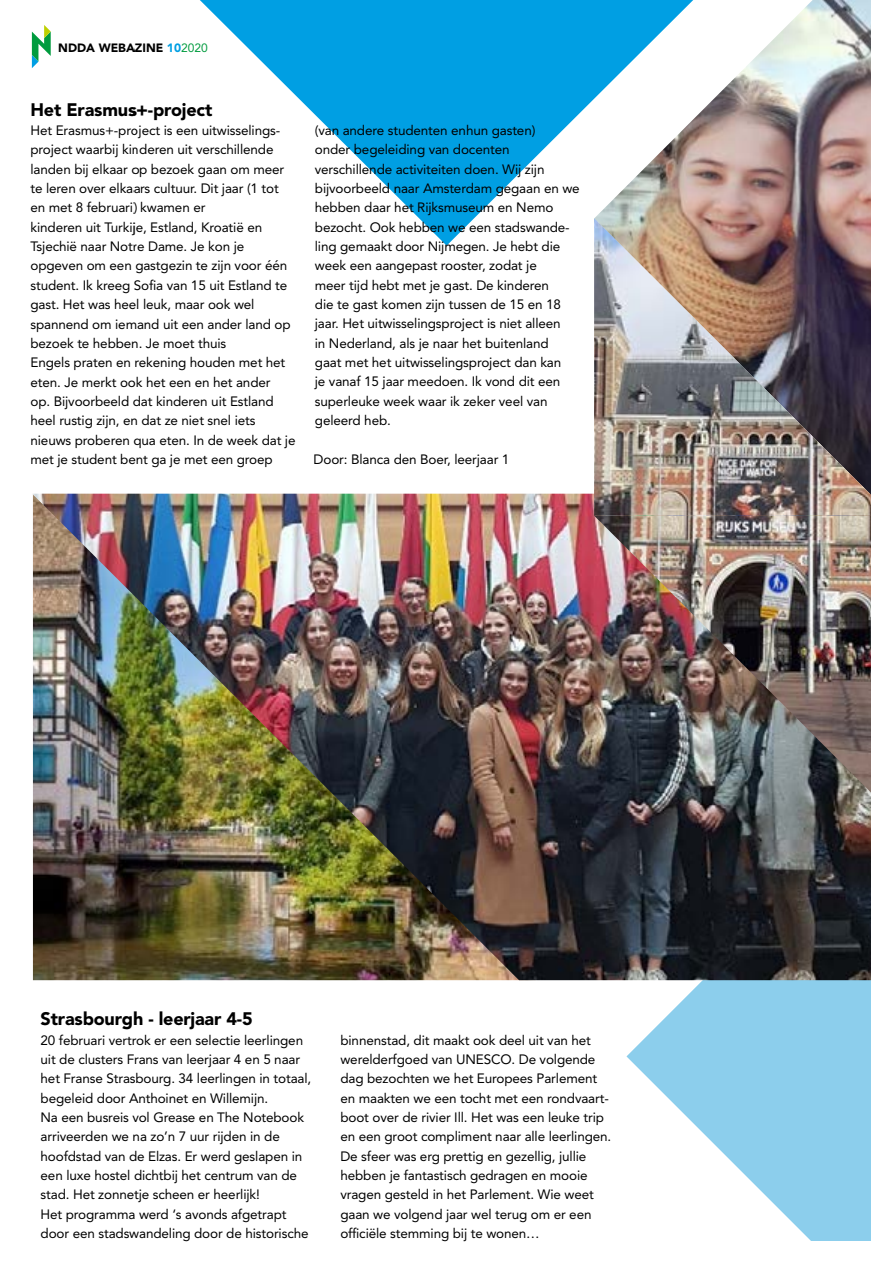
<style>
.page{position:relative;width:893px;height:1263px;background:#fff}
.page>*{position:absolute;margin:0;border:0;box-sizing:border-box;transform-origin:0 0}
.t1{font:900 18px "Avenir LT Std";letter-spacing:-.01em;color:#000}
.t2{font:13.5px/19.4px "Avenir LT Std";letter-spacing:-.01em;color:#000}
.t3{font:900 12px "Avenir LT Std";color:#000}
.s1{color:#009fe3}
.s2{font-weight:400;color:#009b3e}
</style>
<div class="page">
<svg style="left:626px;top:980px;width:245px;height:261px;fill:#8cceec"></svg>
<img style="left:32px;top:494px;width:839px;height:486px">
<svg style="left:32px;top:25px;width:19px;height:43px"></svg>
<svg style="left:200px;top:0;width:394px;height:245px;fill:#009fe3"></svg>
<img style="left:594px;top:0;width:277px;height:813px">
<img style="left:594px;top:218px;width:277px;height:298px">
<p class="t3" style="left:58px;top:40px;width:151px">NDDA WEBAZINE <span class="s1">10</span><span class="s2">2020</span></p>
<h1 class="t1" style="left:31px;top:99px;width:183px">Het Erasmus+-project</h1>
<p class="t2" style="left:31px;top:121px;width:266px">Het Erasmus+-project is een uitwisselings&shy;project waarbij kinderen uit verschillende landen bij elkaar op bezoek gaan om meer te leren over elkaars cultuur. Dit jaar (1 tot en met 8 februari) kwamen er<br>kinderen uit Turkije, Estland, Kroatië en Tsjechië naar Notre Dame. Je kon je opgeven om een gastgezin te zijn voor één student. Ik kreeg Sofia van 15 uit Estland te gast. Het was heel leuk, maar ook wel spannend om iemand uit een ander land op bezoek te hebben. Je moet thuis<br>Engels praten en rekening houden met het eten. Je merkt ook het een en het ander<br>op. Bijvoorbeeld dat kinderen uit Estland heel rustig zijn, en dat ze niet snel iets nieuws proberen qua eten. In de week dat je met je student bent ga je met een groep</p>
<p class="t2" style="left:315px;top:121px;width:266px">(van andere studenten enhun gasten)<br>onder begeleiding van docenten verschillende activiteiten doen. Wij zijn bijvoorbeeld naar Amsterdam gegaan en we hebben daar het Rijksmuseum en Nemo bezocht. Ook hebben we een stadswande&shy;ling gemaakt door Nijmegen. Je hebt die week een aangepast rooster, zodat je<br>meer tijd hebt met je gast. De kinderen<br>die te gast komen zijn tussen de 15 en 18 jaar. Het uitwisselingsproject is niet alleen<br>in Nederland, als je naar het buitenland<br>gaat met het uitwisselingsproject dan kan<br>je vanaf 15 jaar meedoen. Ik vond dit een superleuke week waar ik zeker veel van geleerd heb.</p>
<p class="t2" style="left:314px;top:450px;width:197px">Door: Blanca den Boer, leerjaar 1</p>
<h1 class="t1" style="left:41px;top:1008px;width:214px">Strasbourgh - leerjaar 4-5</h1>
<p class="t2" style="left:41px;top:1030px;width:272px">20 februari vertrok er een selectie leerlingen uit de clusters Frans van leerjaar 4 en 5 naar het Franse Strasbourg. 34 leerlingen in totaal, begeleid door Anthoinet en Willemijn.<br>Na een busreis vol Grease en The Notebook arriveerden we na zo’n 7 uur rijden in de hoofdstad van de Elzas. Er werd geslapen in een luxe hostel dichtbij het centrum van de stad. Het zonnetje scheen er heerlijk!<br>Het programma werd ‘s avonds afgetrapt door een stadswandeling door de historische</p>
<p class="t2" style="left:340px;top:1030px;width:272px">binnenstad, dit maakt ook deel uit van het werelderfgoed van UNESCO. De volgende dag bezochten we het Europees Parlement en maakten we een tocht met een rondvaart&shy;boot over de rivier Ill. Het was een leuke trip en een groot compliment naar alle leerlingen.<br>De sfeer was erg prettig en gezellig, jullie hebben je fantastisch gedragen en mooie vragen gesteld in het Parlement. Wie weet gaan we volgend jaar wel terug om er een officiële stemming bij te wonen…</p>
</div>
